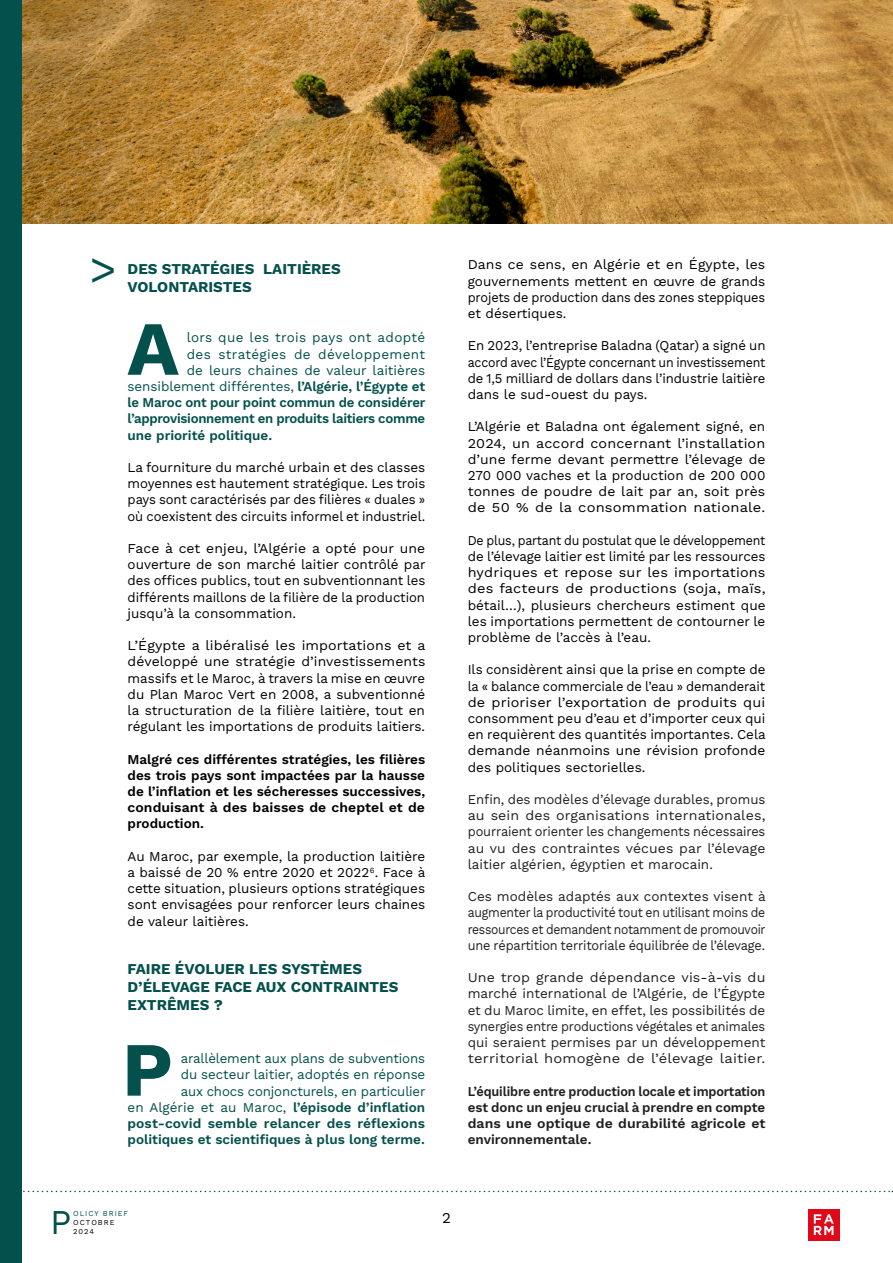
<style>
.page{position:relative;width:893px;height:1263px;background:#fff}
.page>*{position:absolute;margin:0;border:0;box-sizing:border-box;transform-origin:0 0}
.Lettrine{font:700 76.5px "Work Sans";color:#04504c}
.Lettrine-2{font:45px "Work Sans";color:#04504c}
.Lettrine-3{font:34.8px "Work Sans";color:#04504c}
.Title_2{font:700 15px/18px "Work Sans";color:#04504c}
.Lettrine-4{font:15px "Work Sans";color:#000}
.Paragraph{font:13.5px/16.2px "Work Sans";color:#000;text-align:justify}
.Paragraph-2{font:13.5px/16.2px "Work Sans";color:#231f20;text-align:justify}
.Paragraph-3{font:13.5px/16.2px "Work Sans";color:#000;text-align:justify;scale:1.04 1}
.Lettrine-5{font:13.5px/16.2px "Work Sans";letter-spacing:-.005em;color:#04504c;text-align:right}
.Paragraph-4{font:13.5px/16.2px "Work Sans";color:#000;text-align:justify;scale:.92 1}
.Paragraph-5{font:13.5px/16.2px "Work Sans";color:#231f20;text-align:justify;scale:1.05 1}
.Paragraph-6{font:13.5px/16.2px "Work Sans";color:#000;text-align:justify;scale:1.05 1}
.Paragraph-7{font:600 13.5px/16.2px "Work Sans";letter-spacing:.005em;color:#000;text-align:justify}
.Paragraph-8{font:600 13.5px/16.2px "Work Sans";letter-spacing:.005em;color:#231f20;text-align:justify;scale:.94 1}
.Lettrine-6{font:600 13.5px "Work Sans";letter-spacing:-.01em;color:#04504c}
.Lettrine-7{font:13.5px "Work Sans";letter-spacing:.025em;color:#04504c}
.Lettrine-8{font:7.5px "Work Sans";letter-spacing:.13em;color:#000}
.Lettrine-9{font:7.5px "Work Sans";letter-spacing:.13em;color:#04504c}
.s1{font-weight:600}
</style>
<div class="page">
<svg style="left:21px;top:1191px;width:872px;height:1px"></svg>
<div style="left:808px;top:1209px;width:31px;height:31px;background:#df0919"></div>
<svg style="left:814px;top:1214px;width:20px;height:21px"></svg>
<img style="left:21px;top:0;width:872px;height:223px">
<div style="left:0;top:0;width:21px;height:1263px;background:#04504c"></div>
<p class="Lettrine-2" style="left:90px;top:234px;width:29px">&gt;</p>
<p class="Title_2" style="left:128px;top:259px;width:215px">DES STRATÉGIES LAITIÈRES</p>
<p class="Title_2" style="left:128px;top:277px;width:126px">VOLONTARISTES</p>
<p class="Lettrine" style="left:127px;top:291px;width:53px">A</p>
<p class="Lettrine-7" style="left:187px;top:327px;width:240px">lors que les trois pays ont adopté</p>
<p class="Lettrine-7" style="left:187px;top:344px;width:240px">des stratégies de développement</p>
<p class="Lettrine-5" style="left:187px;top:361px;width:240px">de leurs chaines de valeur laitières</p>
<p class="Lettrine-5" style="left:128px;top:378px;width:299px">sensiblement différentes, <span class="s1">l’Algérie, l’Égypte et</span></p>
<p class="Lettrine-6" style="left:128px;top:392px;width:299px">le Maroc ont pour point commun de considérer</p>
<p class="Lettrine-6" style="left:128px;top:409px;width:299px">l’approvisionnement en produits laitiers comme</p>
<p class="Lettrine-6" style="left:128px;top:425px;width:146px">une priorité politique.</p>
<p class="Paragraph" style="left:128px;top:459px;width:299px">La fourniture du marché urbain et des classes moyennes est hautement stratégique. Les trois pays sont caractérisés par des filières « duales » où coexistent des circuits informel et industriel.</p>
<p class="Paragraph-3" style="left:128px;top:540px;width:288px">Face à cet enjeu, l’Algérie a opté pour une ouverture de son marché laitier contrôlé par des offices publics, tout en subventionnant les différents maillons de la filière de la production jusqu’à la consommation.</p>
<p class="Paragraph-6" style="left:128px;top:637px;width:285px">L’Égypte a libéralisé les importations et a développé une stratégie d’investissements massifs et le Maroc, à travers la mise en œuvre du Plan Maroc Vert en 2008, a subventionné la structuration de la filière laitière, tout en régulant les importations de produits laitiers.</p>
<p class="Paragraph-7" style="left:128px;top:750px;width:299px">Malgré ces différentes stratégies, les filières des trois pays sont impactées par la hausse de l’inflation et les sécheresses successives, conduisant à des baisses de cheptel et de production.</p>
<p class="Paragraph" style="left:128px;top:847px;width:299px">Au Maroc, par exemple, la production laitière a baissé de 20 % entre 2020 et 2022<sup>6</sup>. Face à cette situation, plusieurs options stratégiques sont envisagées pour renforcer leurs chaines de valeur laitières.</p>
<p class="Title_2" style="left:128px;top:959px;width:272px">FAIRE ÉVOLUER LES SYSTÈMES<br>D’ÉLEVAGE FACE AUX CONTRAINTES<br>EXTRÊMES ?</p>
<p class="Lettrine" style="left:122px;top:1012px;width:53px">P</p>
<p class="Lettrine-5" style="left:128px;top:1050px;width:299px">arallèlement aux plans de subventions<br>du secteur laitier, adoptés en réponse<br>aux chocs conjoncturels, en particulier<br>en Algérie et au Maroc, <span class="s1">l’épisode d’inflation post-covid semble relancer des réflexions politiques et scientifiques à plus long terme.</span></p>
<p class="Paragraph-3" style="left:468px;top:256px;width:288px">Dans ce sens, en Algérie et en Égypte, les gouvernements mettent en œuvre de grands projets de production dans des zones steppiques et désertiques.</p>
<p class="Paragraph" style="left:468px;top:337px;width:299px">En 2023, l’entreprise Baladna (Qatar) a signé un accord avec l’Égypte concernant un investissement de 1,5 milliard de dollars dans l’industrie laitière dans le sud-ouest du pays.</p>
<p class="Paragraph" style="left:468px;top:418px;width:299px">L’Algérie et Baladna ont également signé, en 2024, un accord concernant l’installation d’une ferme devant permettre l’élevage de 270 000 vaches et la production de 200 000 tonnes de poudre de lait par an, soit près de 50 % de la consommation nationale.</p>
<p class="Paragraph-4" style="left:468px;top:531px;width:325px">De plus, partant du postulat que le développement de l’élevage laitier est limité par les ressources hydriques et repose sur les importations des facteurs de productions (soja, maïs, bétail…), plusieurs chercheurs estiment que les importations permettent de contourner le problème de l’accès à l’eau.</p>
<p class="Paragraph" style="left:468px;top:661px;width:299px">Ils considèrent ainsi que la prise en compte de la « balance commerciale de l’eau » demanderait de prioriser l’exportation de produits qui consomment peu d’eau et d’importer ceux qui en requièrent des quantités importantes. Cela demande néanmoins une révision profonde des politiques sectorielles.</p>
<p class="Paragraph-2" style="left:468px;top:791px;width:299px">Enfin, des modèles d’élevage durables, promus au sein des organisations internationales, pourraient orienter les changements nécessaires au vu des contraintes vécues par l’élevage laitier algérien, égyptien et marocain.</p>
<p class="Paragraph-2" style="left:468px;top:888px;width:299px">Ces modèles adaptés aux contextes visent à augmenter la productivité tout en utilisant moins de ressources et demandent notamment de promouvoir une répartition territoriale équilibrée de l’élevage.</p>
<p class="Paragraph-5" style="left:468px;top:969px;width:285px">Une trop grande dépendance vis-à-vis du marché international de l’Algérie, de l’Égypte et du Maroc limite, en effet, les possibilités de synergies entre productions végétales et animales qui seraient permises par un développement territorial homogène de l’élevage laitier.</p>
<p class="Paragraph-8" style="left:468px;top:1082px;width:318px">L’équilibre entre production locale et importation est donc un enjeu crucial à prendre en compte dans une optique de durabilité agricole et environnementale.</p>
<p class="Lettrine-3" style="left:50px;top:1196px;width:23px">P</p>
<p class="Lettrine-9" style="left:73px;top:1208px;width:56px">OLICY BRIEF</p>
<p class="Lettrine-8" style="left:73px;top:1217px;width:43px">OCTOBRE</p>
<p class="Lettrine-8" style="left:73px;top:1226px;width:22px">2024</p>
<p class="Lettrine-4" style="left:442px;top:1206px;width:10px">2</p>
</div>
